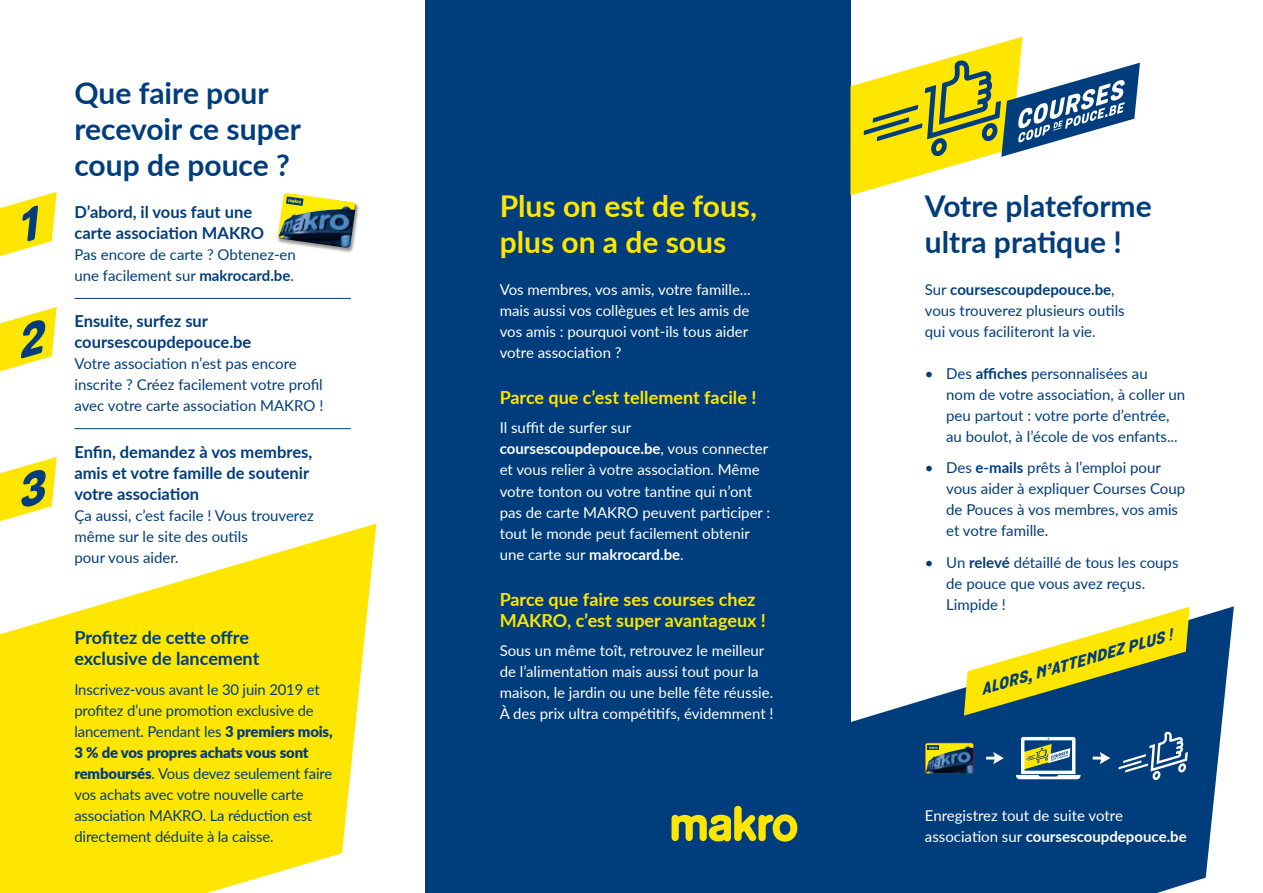
<style>
.page{position:relative;width:1263px;height:893px;background:#fff}
.page>*{position:absolute;margin:0;border:0;box-sizing:border-box;transform-origin:0 0}
.t1{font:700 30px/36px "Lato";color:#003d7c}
.t2{font:700 30px/36px "Lato";color:#ffe600}
.t3{font:700 18px/21px "Lato";color:#ffe600}
.t4{font:700 18px/21px "Lato";color:#003d7c}
.t5{font:700 16.5px/21px "Lato";color:#003d7c}
.t6{font:italic 800 15.6px "Grota Rounded";color:#003d7c}
.t7{font:15px/21px "Lato";color:#003d7c}
.t8{font:15px/21px "Lato";color:#fff}
.s1{font-weight:700}
.s2{font-weight:800}
</style>
<div class="page">
<svg style="left:850px;top:606px;width:384px;height:287px;fill:#003d7c"></svg>
<div style="left:425px;top:0;width:425px;height:893px;background:#003d7c"></div>
<svg style="left:671px;top:806px;width:126px;height:36px"></svg>
<div style="left:276px;top:192px;width:84px;height:61px;background:#000;opacity:.4"></div>
<img style="left:276px;top:192px;width:81px;height:57px">
<svg style="left:850px;top:37px;width:290px;height:158px"></svg>
<hr style="left:74px;top:298px;width:277px;height:1px;background:#003d7c">
<hr style="left:74px;top:428px;width:277px;height:1px;background:#003d7c">
<svg style="left:925px;top:743px;width:49px;height:31px;background:#64704c"></svg>
<svg style="left:1016px;top:737px;width:65px;height:42px"></svg>
<svg style="left:986px;top:752px;width:18px;height:12px"></svg>
<svg style="left:1093px;top:752px;width:17px;height:12px"></svg>
<svg style="left:1118px;top:728px;width:71px;height:53px;background:#2d5f93"></svg>
<svg style="left:0;top:524px;width:377px;height:369px;fill:#ffe600"></svg>
<svg style="left:963px;top:607px;width:227px;height:109px"></svg>
<svg style="left:0;top:192px;width:57px;height:64px"></svg>
<svg style="left:0;top:307px;width:57px;height:64px"></svg>
<svg style="left:0;top:457px;width:57px;height:64px"></svg>
<h1 class="t1" style="left:74px;top:74px;width:228px">Que faire pour recevoir ce super coup de pouce ?</h1>
<p class="t5" style="left:74px;top:201px;width:191px">D’abord, il vous faut une carte association MAKRO</p>
<p class="t7" style="left:74px;top:243px;width:223px">Pas encore de carte ? Obtenez-en une facilement sur <span class="s1">makrocard.be</span>.</p>
<p class="t5" style="left:74px;top:310px;width:179px">Ensuite, surfez sur coursescoupdepouce.be</p>
<p class="t7" style="left:74px;top:353px;width:250px">Votre association n’est pas encore inscrite ? Créez facilement votre profil avec votre carte association MAKRO !</p>
<p class="t5" style="left:74px;top:440px;width:239px">Enfin, demandez à vos membres, amis et votre famille de soutenir votre association</p>
<p class="t7" style="left:74px;top:504px;width:241px">Ça aussi, c’est facile ! Vous trouverez même sur le site des outils<br>pour vous aider.</p>
<p class="t4" style="left:74px;top:626px;width:186px">Profitez de cette offre exclusive de lancement</p>
<p class="t7" style="left:74px;top:678px;width:260px">Inscrivez-vous avant le 30 juin 2019 et profitez d’une promotion exclusive de lancement. Pendant les <span class="s2">3 premiers mois, 3 % de vos propres achats vous sont remboursés</span>. Vous devez seulement faire vos achats avec votre nouvelle carte association MAKRO. La réduction est directement déduite à la caisse.</p>
<h1 class="t2" style="left:500px;top:186px;width:259px">Plus on est de fous, plus on a de sous</h1>
<p class="t8" style="left:500px;top:278px;width:252px">Vos membres, vos amis, votre famille... mais aussi vos collègues et les amis de vos amis : pourquoi vont-ils tous aider votre association ?</p>
<p class="t3" style="left:500px;top:386px;width:258px">Parce que c’est tellement facile !</p>
<p class="t8" style="left:500px;top:417px;width:272px">Il suffit de surfer sur <span class="s1">coursescoupdepouce.be</span>, vous connecter et vous relier à votre association. Même votre tonton ou votre tantine qui n’ont pas de carte MAKRO peuvent participer : tout le monde peut facilement obtenir une carte sur <span class="s1">makrocard.be</span>.</p>
<p class="t3" style="left:500px;top:588px;width:268px">Parce que faire ses courses chez<br>MAKRO, c’est super avantageux !</p>
<p class="t8" style="left:500px;top:640px;width:275px">Sous un même toît, retrouvez le meilleur de l’alimentation mais aussi tout pour la maison, le jardin ou une belle fête réussie.<br>À des prix ultra compétitifs, évidemment !</p>
<h1 class="t1" style="left:925px;top:186px;width:228px">Votre plateforme ultra pratique !</h1>
<p class="t7" style="left:925px;top:278px;width:201px">Sur <span class="s1">coursescoupdepouce.be</span>, vous trouverez plusieurs outils qui vous faciliteront la vie.</p>
<p class="t7" style="left:946px;top:362px;width:241px;text-indent:-21px">• Des <span class="s1">affiches</span> personnalisées au<br>nom de votre association, à coller un peu partout : votre porte d’entrée, au boulot, à l’école de vos enfants...</p>
<p class="t7" style="left:946px;top:457px;width:240px;text-indent:-21px">• Des <span class="s1">e-mails</span> prêts à l’emploi pour vous aider à expliquer Courses Coup de Pouces à vos membres, vos amis et votre famille.</p>
<p class="t7" style="left:946px;top:551px;width:234px;text-indent:-21px">• Un <span class="s1">relevé</span> détaillé de tous les coups de pouce que vous avez reçus.<br>Limpide !</p>
<p class="t6" style="left:977px;top:678px;width:199px;rotate:-16deg">ALORS, N’ATTENDEZ PLUS !</p>
<p class="t8" style="left:925px;top:804px;width:263px">Enregistrez tout de suite votre association sur <span class="s1">coursescoupdepouce.be</span></p>
</div>
